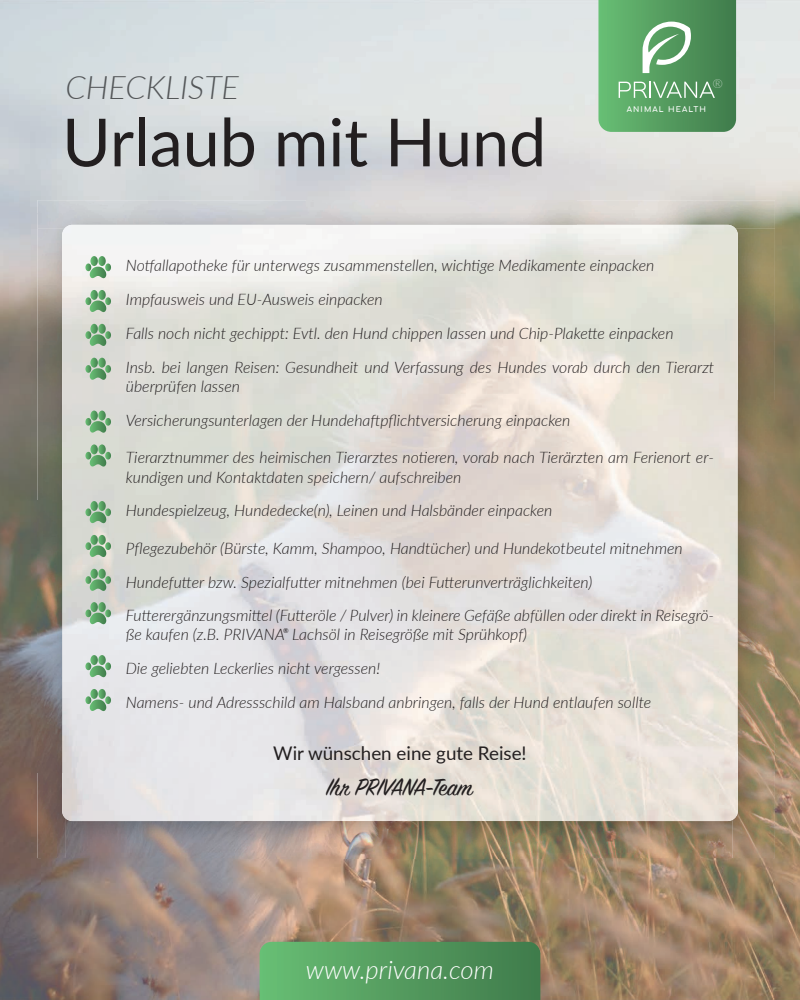
<style>
.page{position:relative;width:800px;height:1000px;background:#fff}
.page>*{position:absolute;margin:0;border:0;box-sizing:border-box;transform-origin:0 0}
.t1{font:66.36px "Lato";color:#231f20}
.t2{font:italic 300 32.44px "Lato";color:#545759}
.t3{font:26.4px "Sign Painter House Script";letter-spacing:-.01em;color:#231f20}
.t4{font:italic 300 25.76px "Lato";color:#fff}
.t5{font:18.8px "Lato";color:#231f20}
.t6{font:italic 300 15.88px/33.9px "Lato";color:#231f20}
.t7{font:italic 100 12.4px "Lato";color:#fff}
.t8{font:700 7.52px "Comfortaa";letter-spacing:.15em;color:#fff}
.t9{font:6.72px "Lato";color:#231f20}
</style>
<div class="page">
<img style="left:0;top:213px;width:42px;height:787px">
<img style="left:773px;top:213px;width:27px;height:787px">
<img style="left:42px;top:858px;width:731px;height:142px">
<img style="left:576px;top:200px;width:199px;height:29px">
<img style="left:37px;top:229px;width:25px;height:271px">
<img style="left:738px;top:229px;width:37px;height:171px">
<img style="left:738px;top:400px;width:37px;height:344px">
<img style="left:37px;top:500px;width:25px;height:272px">
<img style="left:733px;top:744px;width:42px;height:114px">
<img style="left:37px;top:772px;width:29px;height:86px">
<img style="left:66px;top:821px;width:667px;height:37px">
<img style="left:62px;top:225px;width:676px;height:596px">
<svg style="left:85px;top:256px;width:26px;height:22px"></svg>
<svg style="left:85px;top:290px;width:26px;height:22px"></svg>
<svg style="left:85px;top:324px;width:26px;height:22px"></svg>
<svg style="left:85px;top:358px;width:26px;height:22px"></svg>
<svg style="left:85px;top:411px;width:26px;height:22px"></svg>
<svg style="left:85px;top:444px;width:26px;height:23px"></svg>
<svg style="left:85px;top:501px;width:26px;height:22px"></svg>
<svg style="left:85px;top:535px;width:26px;height:22px"></svg>
<svg style="left:85px;top:569px;width:26px;height:22px"></svg>
<svg style="left:85px;top:602px;width:26px;height:22px"></svg>
<svg style="left:85px;top:655px;width:26px;height:22px"></svg>
<svg style="left:85px;top:689px;width:26px;height:22px"></svg>
<svg style="left:598px;top:0;width:138px;height:132px;background:#61a36b"></svg>
<svg style="left:260px;top:942px;width:280px;height:58px;background:#549b5f"></svg>
<h2 class="t2" style="left:65px;top:65px;width:175px">CHECKLISTE</h2>
<h1 class="t1" style="left:62px;top:95px;width:486px">Urlaub mit Hund</h1>
<p class="t7" style="left:713px;top:75px;width:12px">®</p>
<p class="t8" style="left:627px;top:102px;width:81px">ANIMAL HEALTH</p>
<p class="t6" style="left:126px;top:248px;width:590px">Notfallapotheke für unterwegs zusammenstellen, wichtige Medikamente einpacken Impfausweis und EU-Ausweis einpacken<br>Falls noch nicht gechippt: Evtl. den Hund chippen lassen und Chip-Plakette einpacken<br>Insb. bei langen Reisen: Gesundheit und Verfassung des Hundes vorab durch den Tierarzt</p>
<p class="t6" style="left:126px;top:369px;width:446px;line-height:33.7px">überprüfen lassen<br>Versicherungsunterlagen der Hundehaftpflichtversicherung einpacken</p>
<p class="t6" style="left:126px;top:448px;width:590px;line-height:19.2px">Tierarztnummer des heimischen Tierarztes notieren, vorab nach Tierärzten am Ferienort er&shy;kundigen und Kontaktdaten speichern/ aufschreiben</p>
<p class="t6" style="left:126px;top:493px;width:428px">Hundespielzeug, Hundedecke(n), Leinen und Halsbänder einpacken</p>
<p class="t6" style="left:126px;top:531px;width:590px;line-height:33.6px">Pflegezubehör (Bürste, Kamm, Shampoo, Handtücher) und Hundekotbeutel mitnehmen<br>Hundefutter bzw. Spezialfutter mitnehmen (bei Futterunverträglichkeiten)<br>Futterergänzungsmittel (Futteröle / Pulver) in kleinere Gefäße abfüllen oder direkt in Reisegrö-</p>
<p class="t6" style="left:126px;top:617px;width:403px">ße kaufen (z.B. PRIVANA Lachsöl in Reisegröße mit Sprühkopf)</p>
<p class="t9" style="left:283px;top:626px;width:7px">®</p>
<p class="t6" style="left:126px;top:651px;width:527px">Die geliebten Leckerlies nicht vergessen!<br>Namens- und Adressschild am Halsband anbringen, falls der Hund entlaufen sollte</p>
<p class="t5" style="left:273px;top:740px;width:255px">Wir wünschen eine gute Reise!</p>
<h3 class="t3" style="left:327px;top:771px;width:148px">Ihr PRIVANA-Team</h3>
<h3 class="t4" style="left:306px;top:951px;width:189px">www.privana.com</h3>
</div>
